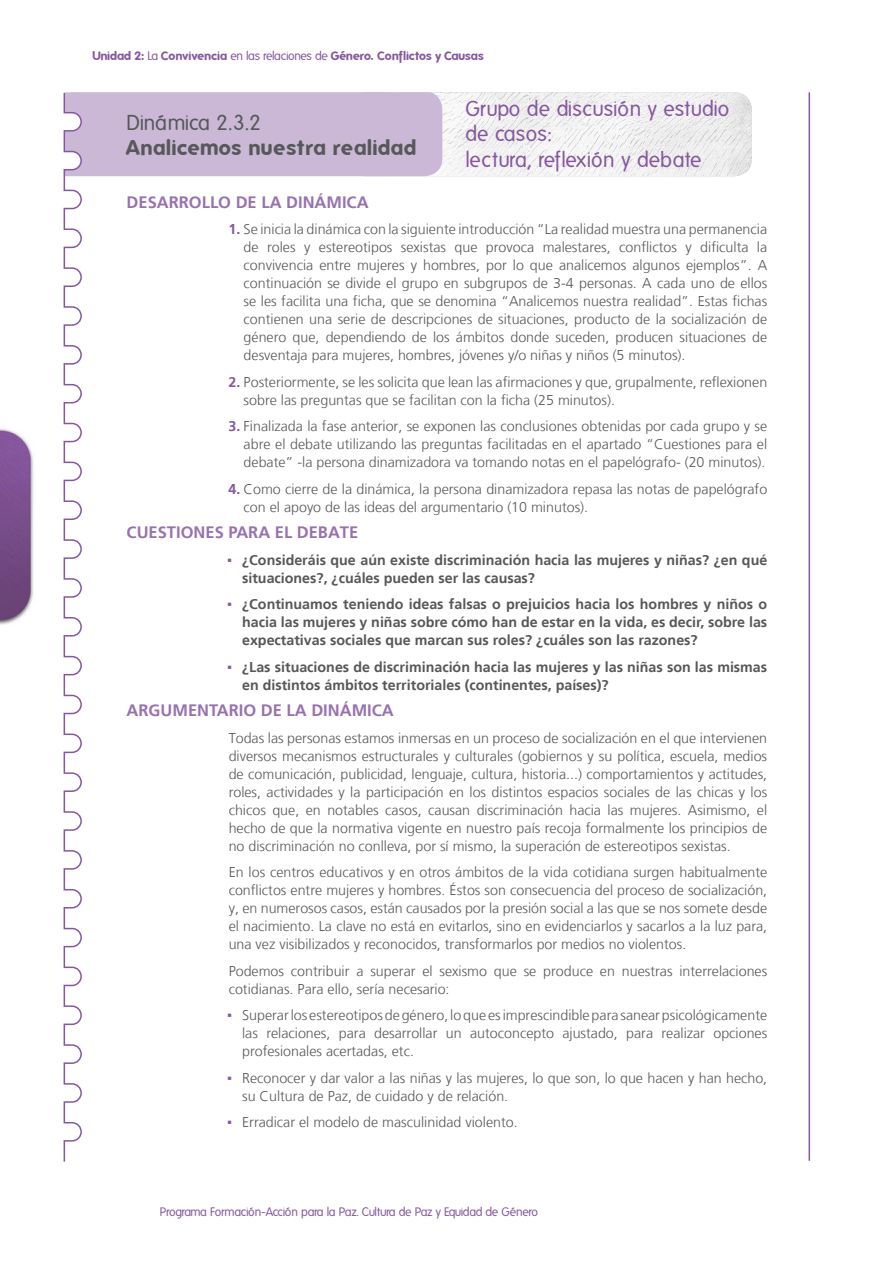
<style>
.page{position:relative;width:893px;height:1263px;background:#fff}
.page>*{position:absolute;margin:0;border:0;box-sizing:border-box;transform-origin:0 0}
.titulo_2{font:21px/25.2px "Folks";color:#86579f}
.titulos_2_pastillas{font:700 21px/25.2px "Folks";letter-spacing:.03em;color:#57585a}
.cuerpo_simple{font:700 16.5px "Frutiger LT";color:#9872ae}
.LISTAS_FICHAS_NUMERA{font:300 14.25px/18px "Frutiger LT";color:#57585a;text-align:justify}
.cuerpo_simple-2{font:300 14.25px/18px "Frutiger LT";color:#57585a;text-align:justify}
.listas_fichas{font:700 14.25px/18px "Frutiger LT";color:#57585a}
.listas_fichas-2{font:300 14.25px/18px "Frutiger LT";color:#57585a;text-align:justify}
.t1{font:700 12px "Folks";color:#86579f}
.t2{font:12px "Folks";letter-spacing:-.035em;color:#86579f}
.s1{font-weight:400}
.s2{font-weight:700;color:#86579f}
.s3{font-family:"Arial";font-weight:400;color:#86579f}
</style>
<div class="page">
<img style="left:0;top:428px;width:34px;height:196px">
<img style="left:442px;top:92px;width:310px;height:84px">
<hr style="left:808px;top:92px;width:2px;height:1069px;background:#86579f">
<svg style="left:63px;top:92px;width:379px;height:1070px"></svg>
<p class="t1" style="left:92px;top:49px;width:393px">Unidad 2: <span class="s1">La</span> Convivencia <span class="s1">en las relaciones de</span> Género. Conflictos y Causas</p>
<p class="titulo_2" style="left:465px;top:97px;width:265px">Grupo de discusión y estudio de casos:<br>lectura, reflexión y debate</p>
<p class="titulos_2_pastillas" style="left:127px;top:110px;width:291px"><span class="s1">Dinámica 2.3.2<br></span>Analicemos nuestra realidad</p>
<p class="cuerpo_simple" style="left:127px;top:192px;width:244px">DESARROLLO DE LA DINÁMICA</p>
<p class="LISTAS_FICHAS_NUMERA" style="left:244px;top:220px;width:525px;text-indent:-15px"><span class="s2">1.</span> Se inicia la dinámica con la siguiente introducción “La realidad muestra una permanencia de roles y estereotipos sexistas que provoca malestares, conflictos y dificulta la convivencia entre mujeres y hombres, por lo que analicemos algunos ejemplos”. A continuación se divide el grupo en subgrupos de 3-4 personas. A cada uno de ellos se les facilita una ficha, que se denomina “Analicemos nuestra realidad”. Estas fichas contienen una serie de descripciones de situaciones, producto de la socialización de género que, dependiendo de los ámbitos donde suceden, producen situaciones de desventaja para mujeres, hombres, jóvenes y/o niñas y niños (5 minutos).</p>
<p class="LISTAS_FICHAS_NUMERA" style="left:244px;top:373px;width:525px;text-indent:-15px"><span class="s2">2.</span> Posteriormente, se les solicita que lean las afirmaciones y que, grupalmente, reflexionen sobre las preguntas que se facilitan con la ficha (25 minutos).</p>
<p class="LISTAS_FICHAS_NUMERA" style="left:244px;top:417px;width:525px;text-indent:-15px"><span class="s2">3.</span> Finalizada la fase anterior, se exponen las conclusiones obtenidas por cada grupo y se abre el debate utilizando las preguntas facilitadas en el apartado “Cuestiones para el debate” -la persona dinamizadora va tomando notas en el papelógrafo- (20 minutos).</p>
<p class="LISTAS_FICHAS_NUMERA" style="left:244px;top:480px;width:525px;text-indent:-15px"><span class="s2">4.</span> Como cierre de la dinámica, la persona dinamizadora repasa las notas de papelógrafo con el apoyo de las ideas del argumentario (10 minutos).</p>
<p class="cuerpo_simple" style="left:127px;top:523px;width:233px">CUESTIONES PARA EL DEBATE</p>
<p class="listas_fichas" style="left:242px;top:551px;width:527px;text-indent:-15px"><span class="s3">▪</span> ¿Consideráis que aún existe discriminación hacia las mujeres y niñas? ¿en qué situaciones?, ¿cuáles pueden ser las causas?</p>
<p class="listas_fichas" style="left:242px;top:595px;width:527px;text-align:justify;text-indent:-15px"><span class="s3">▪</span> ¿Continuamos teniendo ideas falsas o prejuicios hacia los hombres y niños o hacia las mujeres y niñas sobre cómo han de estar en la vida, es decir, sobre las expectativas sociales que marcan sus roles? ¿cuáles son las razones?</p>
<p class="listas_fichas" style="left:242px;top:658px;width:527px;text-indent:-15px"><span class="s3">▪</span> ¿Las situaciones de discriminación hacia las mujeres y las niñas son las mismas en distintos ámbitos territoriales (continentes, países)?</p>
<p class="cuerpo_simple" style="left:127px;top:701px;width:269px">ARGUMENTARIO DE LA DINÁMICA</p>
<p class="cuerpo_simple-2" style="left:229px;top:729px;width:540px">Todas las personas estamos inmersas en un proceso de socialización en el que intervienen diversos mecanismos estructurales y culturales (gobiernos y su política, escuela, medios de comunicación, publicidad, lenguaje, cultura, historia...) comportamientos y actitudes, roles, actividades y la participación en los distintos espacios sociales de las chicas y los chicos que, en notables casos, causan discriminación hacia las mujeres. Asimismo, el hecho de que la normativa vigente en nuestro país recoja formalmente los principios de no discriminación no conlleva, por sí mismo, la superación de estereotipos sexistas.</p>
<p class="cuerpo_simple-2" style="left:229px;top:863px;width:540px">En los centros educativos y en otros ámbitos de la vida cotidiana surgen habitualmente conflictos entre mujeres y hombres. Éstos son consecuencia del proceso de socialización, y, en numerosos casos, están causados por la presión social a las que se nos somete desde el nacimiento. La clave no está en evitarlos, sino en evidenciarlos y sacarlos a la luz para, una vez visibilizados y reconocidos, transformarlos por medios no violentos.</p>
<p class="cuerpo_simple-2" style="left:229px;top:962px;width:540px">Podemos contribuir a superar el sexismo que se produce en nuestras interrelaciones cotidianas. Para ello, sería necesario:</p>
<p class="listas_fichas-2" style="left:242px;top:1006px;width:527px;text-indent:-15px"><span class="s3">▪</span> Superar los estereotipos de género, lo que es imprescindible para sanear psicológicamente las relaciones, para desarrollar un autoconcepto ajustado, para realizar opciones profesionales acertadas, etc.</p>
<p class="listas_fichas-2" style="left:242px;top:1069px;width:527px;text-indent:-15px"><span class="s3">▪</span> Reconocer y dar valor a las niñas y las mujeres, lo que son, lo que hacen y han hecho, su Cultura de Paz, de cuidado y de relación.</p>
<p class="listas_fichas-2" style="left:227px;top:1113px;width:292px"><span class="s3">▪</span> Erradicar el modelo de masculinidad violento.</p>
<p class="t2" style="left:160px;top:1205px;width:380px">Programa Formación-Acción para la Paz. Cultura de Paz y Equidad de Género</p>
</div>
